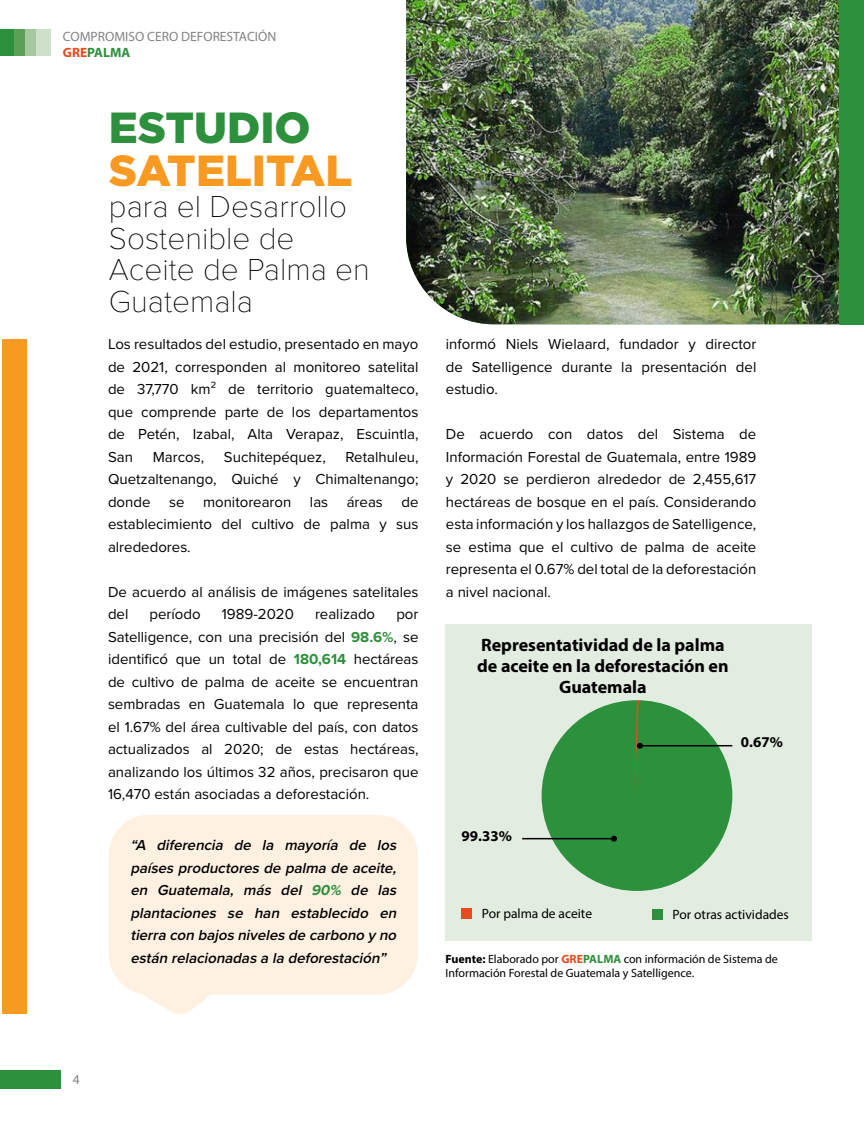
<style>
.page{position:relative;width:864px;height:1134px;background:#fff}
.page>*{position:absolute;margin:0;border:0;box-sizing:border-box;transform-origin:0 0}
.t1{font:900 43.5px "Gotham";color:#f89921}
.t2{font:900 43.5px "Gotham";color:#2d903c}
.t3{font:100 31.5px/31.5px "Proxima Nova T";color:#000}
.t4{font:700 18px/21px "Myriad Pro";color:#000;text-align:center}
.t5{font:15px/22.5px "Proxima Nova";color:#000;text-align:justify}
.t6{font:italic 600 15px/22.5px "Proxima Nova";color:#000;text-align:justify}
.t7{font:700 15px "Myriad Pro";color:#000}
.t8{font:13.5px/16.2px "Myriad Pro";color:#808285}
.t9{font:13.5px "Myriad Pro";color:#000}
.t10{font:12px/14.4px "Myriad Pro";color:#000}
.s1{font-weight:700;color:#e54b21}
.s2{font-weight:700;color:#2d903c}
.s3{font-weight:700}
</style>
<div class="page">
<div style="left:0;top:30px;width:14px;height:26px;background:#2d903c"></div>
<div style="left:14px;top:30px;width:12px;height:26px;background:#5ca057"></div>
<div style="left:26px;top:30px;width:11px;height:26px;background:#a7c79f"></div>
<div style="left:37px;top:30px;width:14px;height:26px;background:#cedfca"></div>
<div style="left:0;top:1070px;width:61px;height:19px;background:#2d903c"></div>
<div style="left:109px;top:815px;width:309px;height:180px;background:#fff1e2;border-radius:40px"></div>
<svg style="left:139px;top:993px;width:71px;height:21px"></svg>
<img style="left:406px;top:0;width:434px;height:324px">
<div style="left:840px;top:0;width:24px;height:324px;background:#2d903c"></div>
<div style="left:2px;top:340px;width:25px;height:674px;background:#f89921"></div>
<div style="left:446px;top:625px;width:366px;height:316px;background:#e3ece1"></div>
<div style="left:542px;top:700px;width:190px;height:191px;background:#2d903c;border-radius:50%"></div>
<hr style="left:640px;top:745px;width:92px;height:1px;background:#000">
<svg style="left:634px;top:700px;width:9px;height:95px"></svg>
<hr style="left:522px;top:838px;width:92px;height:1px;background:#000">
<svg style="left:611px;top:836px;width:6px;height:6px"></svg>
<div style="left:461px;top:908px;width:11px;height:10px;background:#e54b21"></div>
<div style="left:652px;top:909px;width:10px;height:10px;background:#2d903c"></div>
<p class="t8" style="left:63px;top:28px;width:215px">COMPROMISO CERO DEFORESTACIÓN<br><span class="s1">GRE</span><span class="s2">PALMA</span></p>
<h1 class="t2" style="left:109px;top:97px;width:203px">ESTUDIO</h1>
<h1 class="t1" style="left:109px;top:141px;width:245px">SATELITAL</h1>
<h2 class="t3" style="left:109px;top:189px;width:262px">para el Desarrollo<br>Sostenible de<br>Aceite de Palma en<br>Guatemala</h2>
<p class="t5" style="left:108px;top:332px;width:312px">Los resultados del estudio, presentado en mayo de 2021, corresponden al monitoreo satelital de 37,770 km² de territorio guatemalteco, que comprende parte de los departamentos de Petén, Izabal, Alta Verapaz, Escuintla, San</p>
<p class="t5" style="left:153px;top:445px;width:53px">Marcos,</p>
<p class="t5" style="left:224px;top:445px;width:103px">Suchitepéquez,</p>
<p class="t5" style="left:108px;top:445px;width:312px;text-indent:238px">Retalhuleu, Quetzaltenango, Quiché y Chimaltenango; donde se monitorearon las áreas de establecimiento del cultivo de palma y sus alrededores.</p>
<p class="t5" style="left:108px;top:580px;width:312px">De acuerdo al análisis de imágenes satelitales del</p>
<p class="t5" style="left:150px;top:602px;width:53px">período</p>
<p class="t5" style="left:222px;top:602px;width:74px">1989-2020</p>
<p class="t5" style="left:315px;top:602px;width:62px">realizado</p>
<p class="t5" style="left:108px;top:602px;width:312px;text-indent:288px">por Satelligence, con una precisión del <span class="s2">98.6%</span>, se identificó que un total de <span class="s2">180,614</span> hectáreas de cultivo de palma de aceite se encuentran sembradas en Guatemala lo que representa el 1.67% del área cultivable del país, con datos actualizados al 2020; de estas hectáreas, analizando los últimos 32 años, precisaron que 16,470 están asociadas a deforestación.</p>
<p class="t6" style="left:131px;top:834px;width:271px">“A diferencia de la mayoría de los paísesproductoresde palma de aceite, en Guatemala, más del <span class="s2">90%</span> de las plantaciones se han establecido en tierra con bajosnivelesde carbono yno están relacionadasa la deforestación”</p>
<p class="t5" style="left:446px;top:332px;width:312px">informó Niels Wielaard, fundador y director de Satelligence durante la presentación del estudio.</p>
<p class="t5" style="left:446px;top:422px;width:312px">De acuerdo con datos del Sistema de Información Forestal de Guatemala, entre 1989 y 2020 se perdieron alrededor de 2,455,617 hectáreas de bosque en el país. Considerando esta información y los hallazgos de Satelligence, se estima que el cultivo de palma de aceite representa el 0.67% del total de la deforestación a nivel nacional.</p>
<p class="t4" style="left:477px;top:634px;width:253px">Representatividad de la palma de aceite en la deforestación en<br>Guatemala</p>
<p class="t7" style="left:741px;top:732px;width:44px">0.67%</p>
<p class="t7" style="left:462px;top:826px;width:52px">99.33%</p>
<p class="t9" style="left:482px;top:905px;width:112px">Por palma de aceite</p>
<p class="t9" style="left:673px;top:906px;width:118px">Por otras actividades</p>
<p class="t10" style="left:446px;top:952px;width:334px"><span class="s3">Fuente:</span> Elaborado por <span class="s1">GRE</span><span class="s2">PALMA</span> con información de Sistema de<br>Información Forestal de Guatemala y Satelligence.</p>
<p class="t8" style="left:73px;top:1071px;width:8px">4</p>
</div>
